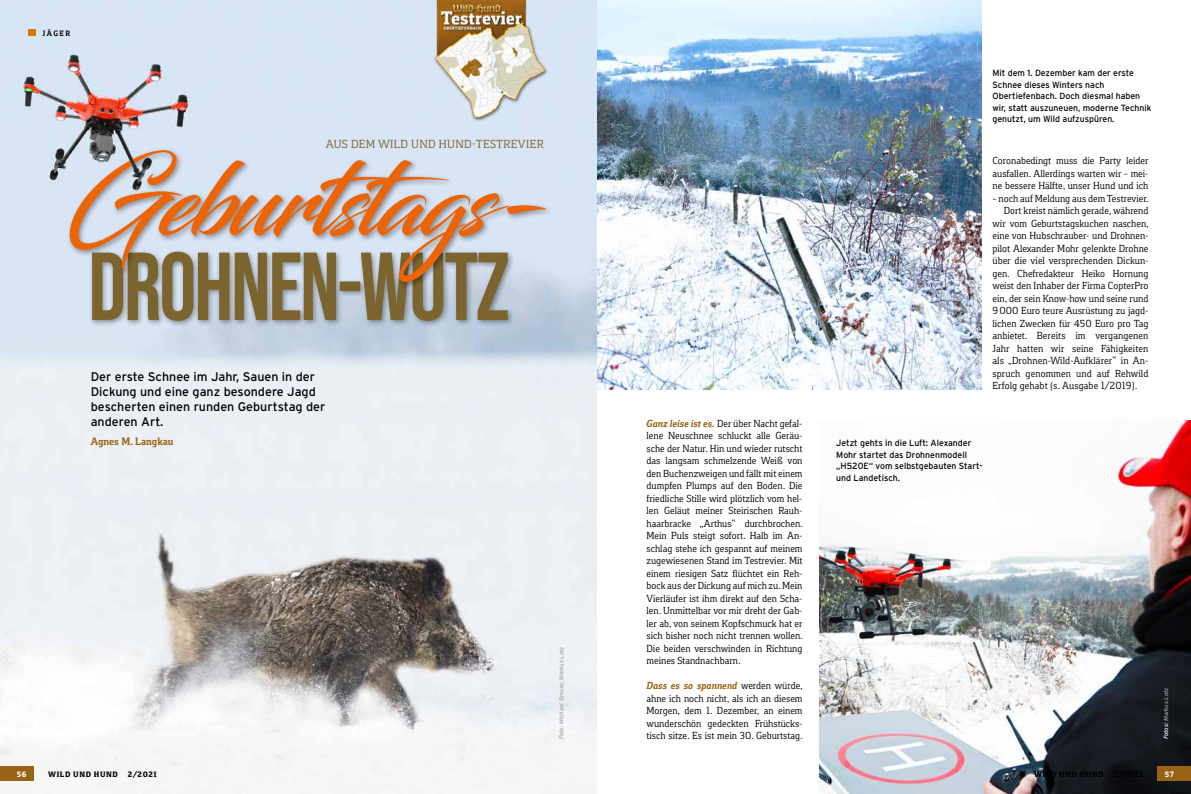
<style>
.page{position:relative;width:1191px;height:794px;background:#fff}
.page>*{position:absolute;margin:0;border:0;box-sizing:border-box;transform-origin:0 0}
.t1{font:12.5px/15px "Parey Interstate";color:#000}
.t2{font:12px "Foral Pro";letter-spacing:.03em;color:#7b642d}
.t3{font:700 11px "Foral Pro";color:#996214}
.t4{font:10.5px/12.5px "Foral Pro";color:#000;text-align:justify}
.t5{font:9px/11.5px "Parey Interstate";color:#000}
.t6{font:800 8px "Foral Pro";letter-spacing:.075em;color:#000}
.t7{font:700 8px "Foral Pro";letter-spacing:.19em;color:#000}
.t8{font:800 8px "Foral Pro";color:#fff}
.t9{font:italic 6px "Parey Interstate";color:#a4a4a4}
.s1{font-weight:700;font-style:italic;color:#996214}
.s2{color:#fff}
</style>
<div class="page">
<img style="left:819px;top:420px;width:372px;height:374px">
<img style="left:597px;top:0;width:384px;height:389px">
<img style="left:0;top:0;width:597px;height:794px">
<div style="left:89px;top:248px;width:426px;height:80px;background:#000;opacity:.4"></div>
<svg style="left:92px;top:289px;width:415px;height:32px;background:#958e77"></svg>
<div style="left:66px;top:147px;width:487px;height:142px;background:#000;opacity:.4"></div>
<svg style="left:69px;top:150px;width:477px;height:132px;background:#c6b5a9"></svg>
<img style="left:431px;top:0;width:119px;height:142px">
<img style="left:0;top:0;width:215px;height:227px">
<div style="left:0;top:766px;width:34px;height:14px;background:#996214"></div>
<div style="left:1157px;top:766px;width:34px;height:14px;background:#996214"></div>
<div style="left:28px;top:29px;width:8px;height:7px;background:#d27c04"></div>
<p class="t7" style="left:43px;top:29px;width:29px">JÄGER</p>
<p class="t2" style="left:326px;top:137px;width:219px">AUS DEM WILD UND HUND-TESTREVIER</p>
<p class="t1" style="left:91px;top:368px;width:236px">Der erste Schnee im Jahr, Sauen in der<br>Dickung und eine ganz besondere Jagd bescherten einen runden Geburtstag der anderen Art.</p>
<p class="t3" style="left:91px;top:435px;width:84px">Agnes M. Langkau</p>
<p class="t9" style="left:558px;top:739px;width:94px;rotate:-90deg">Foto: Michael Breuer, Markus Lotz</p>
<p class="t4" style="left:646px;top:417px;width:158px"><span class="s1">Ganz leise ist es.</span> Der über Nacht gefal&shy;lene Neuschnee schluckt alle Geräu&shy;sche der Natur. Hin und wieder rutscht das langsam schmelzende Weiß von den Buchenzweigen und fällt mit einem dumpfen Plumps auf den Boden. Die friedliche Stille wird plötzlich vom hel&shy;len Geläut meiner Steirischen Rauh&shy;haarbracke „Arthus“ durchbrochen.<br>Mein Puls steigt sofort. Halb im An&shy;schlag stehe ich gespannt auf meinem zugewiesenen Stand im Testrevier. Mit einem riesigen Satz flüchtet ein Reh&shy;bock aus der Dickung auf mich zu. Mein Vierläufer ist ihm direkt auf den Scha&shy;len. Unmittelbar vor mir dreht der Gab&shy;ler ab, von seinem Kopfschmuck hat er sich bisher noch nicht trennen wollen.<br>Die beiden verschwinden in Richtung meines Standnachbarn.</p>
<p class="t4" style="left:646px;top:679px;width:158px"><span class="s1">Dass es so spannend</span> werden würde, ahne ich noch nicht, als ich an diesem Morgen, dem 1. Dezember, an einem wunderschön gedeckten Frühstücks&shy;tisch sitze. Es ist mein 30. Geburtstag.</p>
<p class="t5" style="left:992px;top:67px;width:160px">Mit dem 1. Dezember kam der erste Schnee dieses Winters nach Obertiefenbach. Doch diesmal haben wir, statt auszuneuen, moderne Technik genutzt, um Wild aufzuspüren.</p>
<p class="t4" style="left:992px;top:154px;width:157px">Coronabedingt muss die Party leider ausfallen. Allerdings warten wir – mei&shy;ne bessere Hälfte, unser Hund und ich</p>
<p class="t4" style="left:992px;top:192px;width:158px">– noch auf Meldung aus dem Testrevier.</p>
<p class="t4" style="left:1003px;top:204px;width:146px">Dort kreist nämlich gerade, während</p>
<p class="t4" style="left:992px;top:217px;width:158px">wir vom Geburtstagskuchen naschen,</p>
<p class="t4" style="left:992px;top:229px;width:157px">eine von Hubschrauber- und Drohnen-</p>
<p class="t4" style="left:992px;top:242px;width:157px">pilot Alexander Mohr gelenkte Drohne</p>
<p class="t4" style="left:992px;top:254px;width:157px">über die viel versprechenden Dickun-</p>
<p class="t4" style="left:992px;top:267px;width:157px">gen. Chefredakteur Heiko Hornung</p>
<p class="t4" style="left:992px;top:279px;width:157px">weist den Inhaber der Firma CopterPro</p>
<p class="t4" style="left:992px;top:292px;width:157px">ein, der sein Know-how und seine rund</p>
<p class="t4" style="left:992px;top:304px;width:157px">9000 Euro teure Ausrüstung zu jagd-</p>
<p class="t4" style="left:992px;top:317px;width:157px">lichen Zwecken für 450 Euro pro Tag</p>
<p class="t4" style="left:992px;top:329px;width:157px">anbietet. Bereits im vergangenen</p>
<p class="t4" style="left:992px;top:342px;width:157px">Jahr hatten wir seine Fähigkeiten</p>
<p class="t4" style="left:992px;top:354px;width:157px">als „Drohnen-Wild-Aufklärer“ in An-</p>
<p class="t4" style="left:992px;top:367px;width:157px">spruch genommen und auf Rehwild</p>
<p class="t4" style="left:992px;top:379px;width:147px">Erfolg gehabt (s. Ausgabe 1/2019).</p>
<p class="t5" style="left:836px;top:437px;width:148px">Jetzt gehts in die Luft: Alexander<br>Mohr startet das Drohnenmodell „H520E“ vom selbstgebauten Start&shy;und Landetisch.</p>
<p class="t9" style="left:1162px;top:739px;width:53px;rotate:-90deg"><span class="s2">Fotos:</span> Markus Lotz</p>
<p class="t8" style="left:17px;top:769px;width:11px">56</p>
<p class="t6" style="left:48px;top:769px;width:71px">WILD UND HUND</p>
<p class="t6" style="left:128px;top:769px;width:31px">2/2021</p>
<p class="t6" style="left:1034px;top:769px;width:71px">WILD UND HUND</p>
<p class="t8" style="left:1164px;top:769px;width:11px">57</p>
</div>
